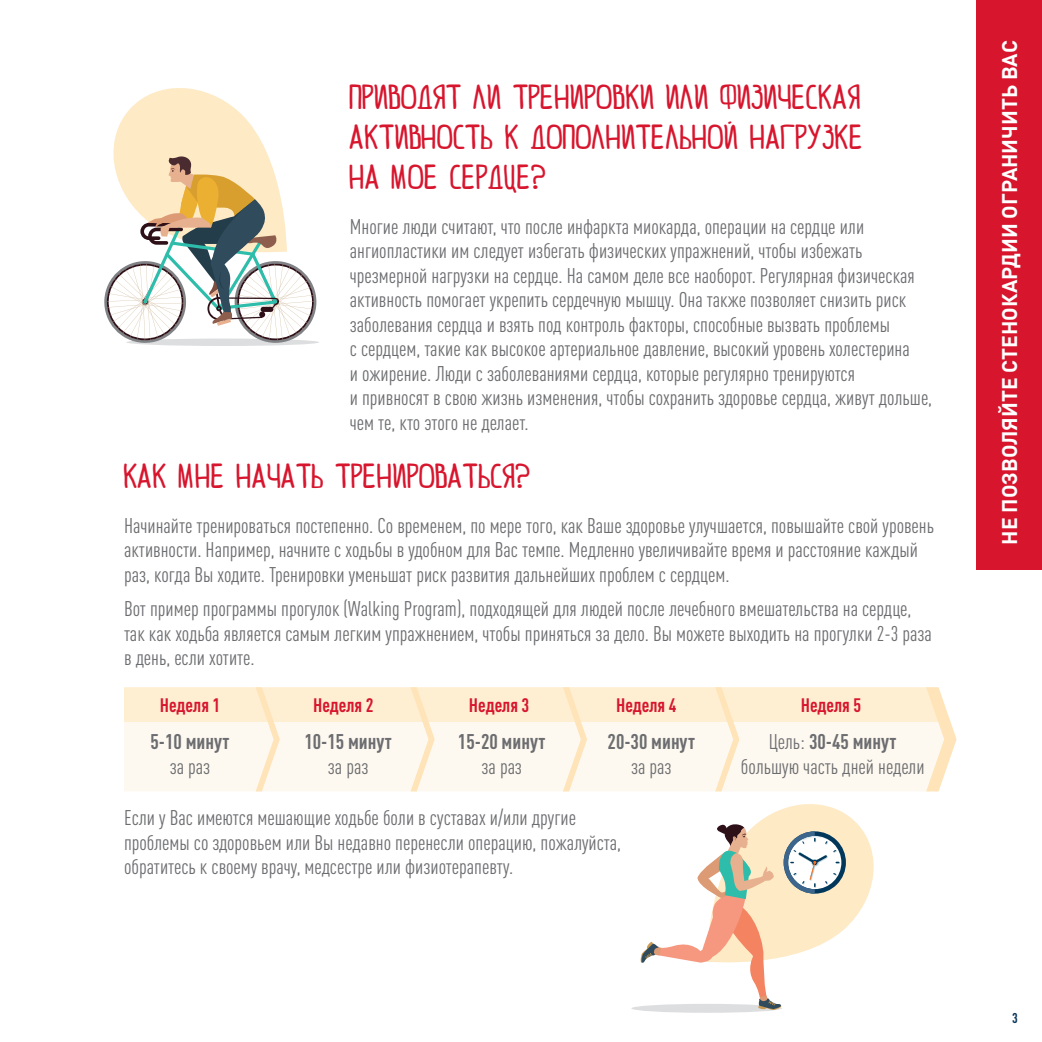
<style>
.page{position:relative;width:1042px;height:1042px;background:#fff}
.page>*{position:absolute;margin:0;border:0;box-sizing:border-box;transform-origin:0 0}
.t1{font:24.5px/40.2px "Karton";letter-spacing:.025em;color:#d7162e;text-align:justify}
.t2{font:condensed 21px/24.5px "DIN Pro";color:#6c6d70}
.t3{font:700 condensed 21px "DIN Pro";color:#6c6d70}
.t4{font:700 21px "DIN Pro";color:#fff}
.t5{font:700 condensed 19.25px "DIN Pro";letter-spacing:-.005em;color:#d7162e}
.t6{font:700 condensed 14px "DIN Pro";color:#083458}
.s1{font-weight:700}
</style>
<div class="page">
<div style="left:976px;top:0;width:66px;height:569px;background:#d7162e"></div>
<div style="left:126px;top:338px;width:193px;height:8px;background:#dddee0;border-radius:50%"></div>
<svg style="left:104px;top:88px;width:212px;height:256px"></svg>
<div style="left:631px;top:1004px;width:151px;height:9px;background:#dddee0;border-radius:50%"></div>
<svg style="left:124px;top:687px;width:833px;height:323px"></svg>
<p class="t1" style="left:350px;top:77px;width:515px">Приводят ли тренировки или физическая активность к дополнительной нагрузке на мое сердце?</p>
<p class="t2" style="left:350px;top:212px;width:584px">Многие люди считают, что после инфаркта миокарда, операции на сердце или ангиопластики им следует избегать физических упражнений, чтобы избежать чрезмерной нагрузки на сердце. На самом деле все наоборот. Регулярная физическая активность помогает укрепить сердечную мышцу. Она также позволяет снизить риск заболевания сердца и взять под контроль факторы, способные вызвать проблемы<br>с сердцем, такие как высокое артериальное давление, высокий уровень холестерина<br>и ожирение. Люди с заболеваниями сердца, которые регулярно тренируются<br>и привносят в свою жизнь изменения, чтобы сохранить здоровье сердца, живут дольше, чем те, кто этого не делает.</p>
<p class="t1" style="left:124px;top:457px;width:408px">Как мне начать тренироваться?</p>
<p class="t2" style="left:124px;top:511px;width:811px">Начинайте тренироваться постепенно. Со временем, по мере того, как Ваше здоровье улучшается, повышайте свой уровень активности. Например, начните с ходьбы в удобном для Вас темпе. Медленно увеличивайте время и расстояние каждый раз, когда Вы ходите. Тренировки уменьшат риск развития дальнейших проблем с сердцем.</p>
<p class="t2" style="left:124px;top:595px;width:809px">Вот пример программы прогулок (Walking Program), подходящей для людей после лечебного вмешательства на сердце, так как ходьба является самым легким упражнением, чтобы приняться за дело. Вы можете выходить на прогулки 2-3 раза в день, если хотите.</p>
<p class="t5" style="left:160px;top:691px;width:62px">Неделя 1</p>
<p class="t5" style="left:313px;top:691px;width:62px">Неделя 2</p>
<p class="t5" style="left:469px;top:691px;width:62px">Неделя 3</p>
<p class="t5" style="left:616px;top:691px;width:62px">Неделя 4</p>
<p class="t5" style="left:800px;top:691px;width:62px">Неделя 5</p>
<p class="t3" style="left:150px;top:726px;width:81px">5-10 минут</p>
<p class="t2" style="left:170px;top:753px;width:42px">за раз</p>
<p class="t3" style="left:304px;top:726px;width:89px">10-15 минут</p>
<p class="t2" style="left:328px;top:753px;width:42px">за раз</p>
<p class="t3" style="left:458px;top:726px;width:89px">15-20 минут</p>
<p class="t2" style="left:481px;top:753px;width:42px">за раз</p>
<p class="t3" style="left:607px;top:726px;width:89px">20-30 минут</p>
<p class="t2" style="left:631px;top:753px;width:42px">за раз</p>
<p class="t2" style="left:741px;top:727px;width:185px;line-height:25.2px;text-align:center">Цель: <span class="s1">30-45 минут </span>большую часть дней недели</p>
<p class="t2" style="left:124px;top:804px;width:498px">Если у Вас имеются мешающие ходьбе боли в суставах и/или другие проблемы со здоровьем или Вы недавно перенесли операцию, пожалуйста, обратитесь к своему врачу, медсестре или физиотерапевту.</p>
<p class="t4" style="left:992px;top:544px;width:506px;rotate:-90deg">НЕ ПОЗВОЛЯЙТЕ СТЕНОКАРДИИ ОГРАНИЧИТЬ ВАС</p>
<p class="t6" style="left:1012px;top:1007px;width:7px">3</p>
</div>
